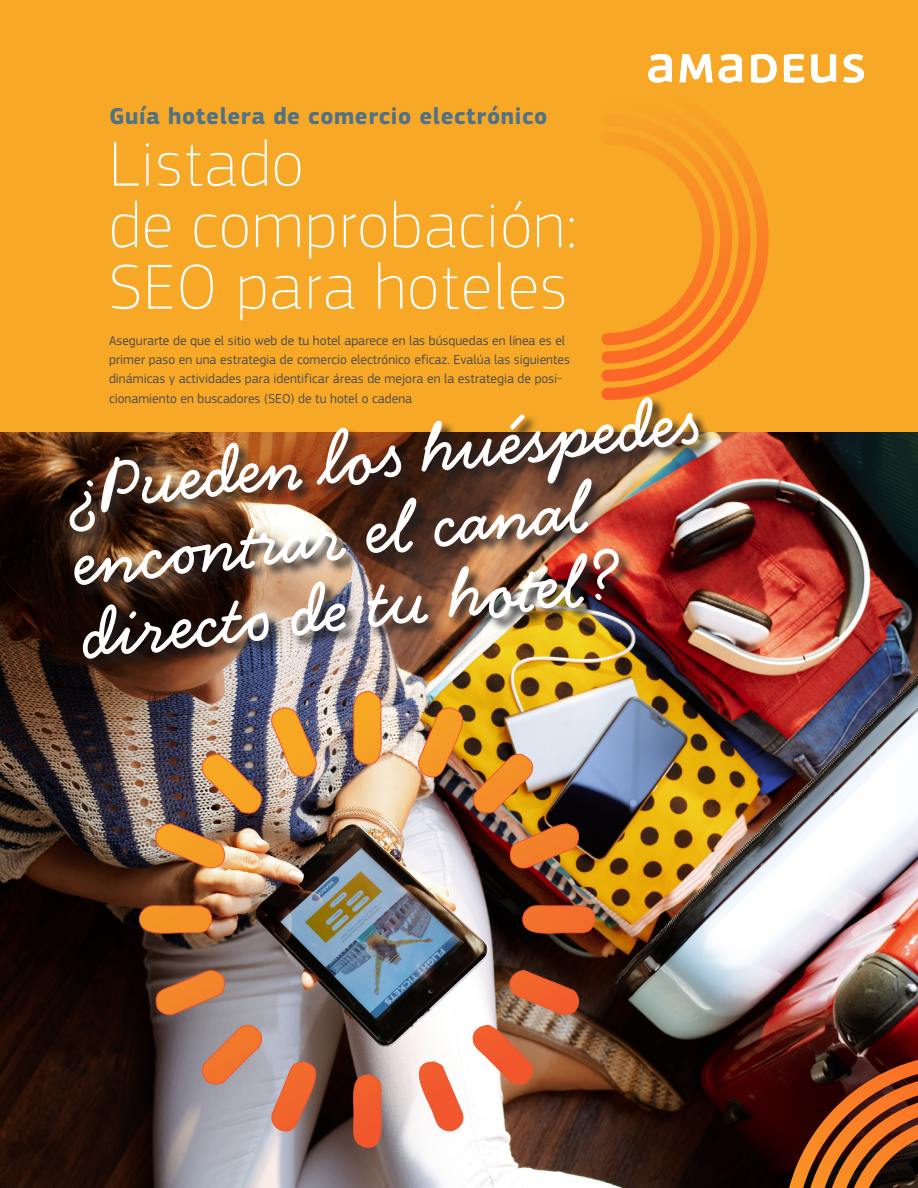
<style>
.page{position:relative;width:918px;height:1188px;background:#fff}
.page>*{position:absolute;margin:0;border:0;box-sizing:border-box;transform-origin:0 0}
.t1{font:700 79.5px/73.9px "Handsome Pro";color:#fff}
.t2{font:100 66px/61.5px "Amadeus";letter-spacing:.025em;color:#fff}
.t3{font:700 24px "Amadeus";letter-spacing:.025em;color:#507289}
.t4{font:13.5px/19.2px "Amadeus";color:#4e4d50}
</style>
<div class="page">
<div style="left:0;top:0;width:918px;height:436px;background:#f7a826"></div>
<svg style="left:601px;top:166px;width:168px;height:231px"></svg>
<svg style="left:601px;top:127px;width:150px;height:255px"></svg>
<img style="left:0;top:432px;width:918px;height:756px">
<svg style="left:648px;top:54px;width:216px;height:29px"></svg>
<svg style="left:349px;top:691px;width:37px;height:77px;background:#d4974a"></svg>
<img style="left:417px;top:708px;width:49px;height:74px">
<svg style="left:270px;top:708px;width:48px;height:70px;background:#cd9b5b"></svg>
<svg style="left:472px;top:754px;width:64px;height:60px;background:#d78e2d"></svg>
<img style="left:199px;top:754px;width:65px;height:60px">
<svg style="left:509px;top:824px;width:72px;height:46px;background:#c5722c"></svg>
<img style="left:151px;top:824px;width:76px;height:45px">
<svg style="left:521px;top:905px;width:77px;height:32px;background:#c35924"></svg>
<svg style="left:138px;top:905px;width:76px;height:32px;background:#cc7726"></svg>
<svg style="left:506px;top:970px;width:75px;height:46px;background:#ac5432"></svg>
<svg style="left:155px;top:970px;width:71px;height:46px;background:#b57040"></svg>
<svg style="left:404px;top:1025px;width:131px;height:107px"></svg>
<svg style="left:201px;top:1025px;width:119px;height:111px;background:#b58f83"></svg>
<svg style="left:350px;top:1074px;width:35px;height:77px;background:#c55838"></svg>
<svg style="left:789px;top:1060px;width:129px;height:128px;background:#823e15"></svg>
<div style="left:69px;top:397px;width:644px;height:276px;background:#231f20;opacity:.95"></div>
<h3 class="t3" style="left:109px;top:102px;width:440px">Guía hotelera de comercio electrónico</h3>
<h2 class="t2" style="left:109px;top:132px;width:470px">Listado<br>de comprobación:<br>SEO para hoteles</h2>
<p class="t4" style="left:109px;top:331px;width:462px">Asegurarte de que el sitio web de tu hotel aparece en las búsquedas en línea es el primer paso en una estrategia de comercio electrónico eficaz. Evalúa las siguientes dinámicas y actividades para identificar áreas de mejora en la estrategia de posi&shy;cionamiento en buscadores (SEO) de tu hotel o cadena</p>
<h1 class="t1" style="left:63px;top:452px;width:637px;rotate:-6deg">¿Pueden los huéspedes encon trar el canal directo de tu hotel?</h1>
</div>
